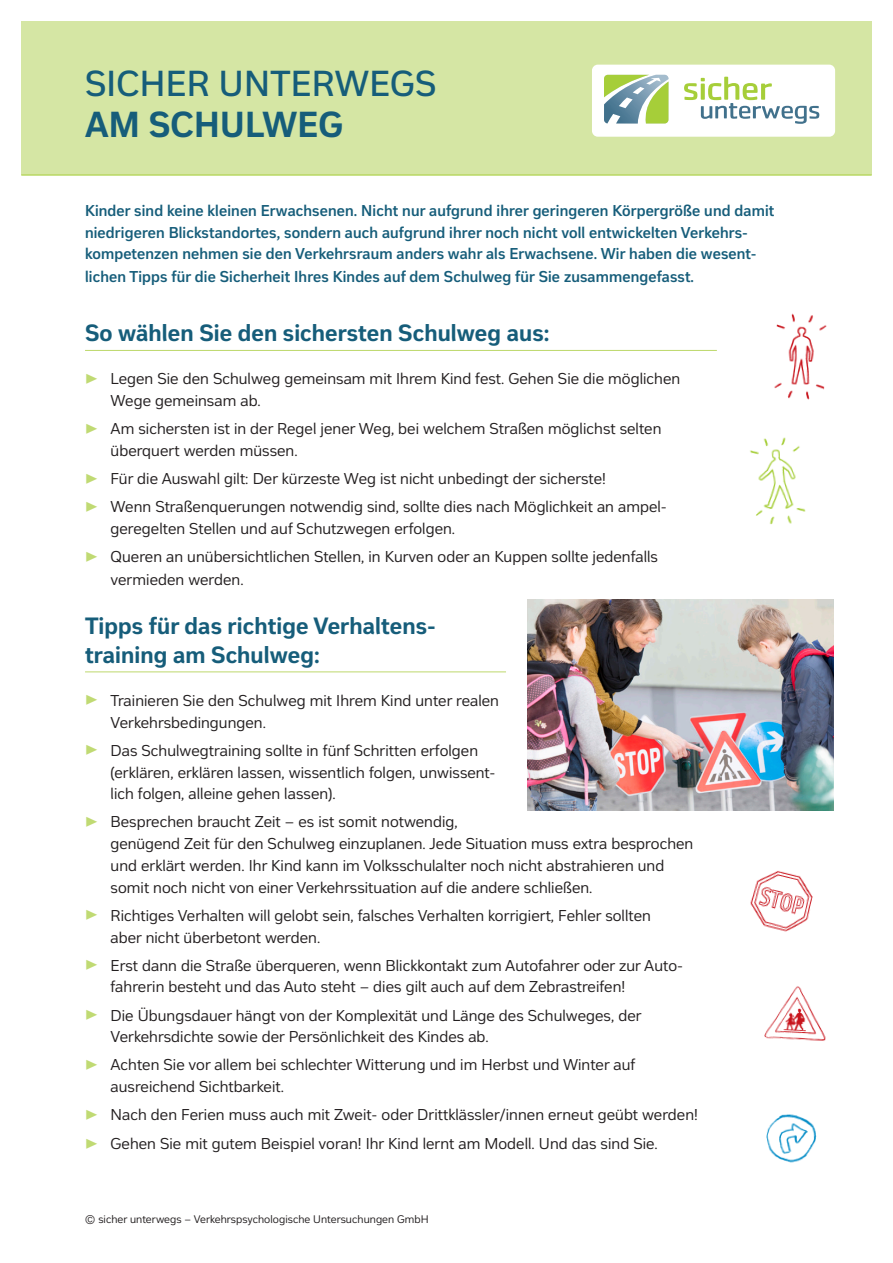
<style>
.page{position:relative;width:893px;height:1263px;background:#fff}
.page>*{position:absolute;margin:0;border:0;box-sizing:border-box;transform-origin:0 0}
.t1{font:500 34.5px "Innova Alt";letter-spacing:.01em;color:#165d7a}
.t2{font:700 34.5px "Innova Alt";letter-spacing:.01em;color:#165d7a}
.t3{font:700 22.5px/28.5px "Innova Alt";letter-spacing:.005em;color:#165d7a}
.t4{font:15px/21.8px "Innova Alt";letter-spacing:.005em;color:#231f20}
.t5{font:600 15px/22px "Innova Alt";letter-spacing:.01em;color:#165d7a}
.t6{font:10.5px "Innova Alt";letter-spacing:.005em;color:#231f20}
.s1{color:#c0da73}
.s2{font-size:12px}
</style>
<div class="page">
<div style="left:21px;top:21px;width:851px;height:154px;background:#d5e6a4"></div>
<div style="left:592px;top:65px;width:243px;height:72px;background:#fff;border-radius:6px"></div>
<svg style="left:604px;top:75px;width:64px;height:49px"></svg>
<svg style="left:684px;top:77px;width:135px;height:47px"></svg>
<hr style="left:85px;top:350px;width:632px;height:1px;background:#c0da73">
<hr style="left:85px;top:671px;width:421px;height:1px;background:#c0da73">
<img style="left:527px;top:599px;width:306px;height:211px">
<hr style="left:21px;top:175px;width:851px;height:1px;background:#a6ce39">
<img style="left:750px;top:437px;width:56px;height:88px">
<img style="left:774px;top:313px;width:53px;height:87px">
<img style="left:766px;top:1114px;width:51px;height:49px">
<img style="left:750px;top:870px;width:63px;height:62px">
<img style="left:764px;top:986px;width:62px;height:55px">
<p class="t1" style="left:85px;top:61px;width:353px">SICHER UNTERWEGS</p>
<p class="t2" style="left:85px;top:102px;width:260px">AM SCHULWEG</p>
<p class="t5" style="left:85px;top:199px;width:691px">Kinder sind keine kleinen Erwachsenen. Nicht nur aufgrund ihrer geringeren Körpergröße und damit niedrigeren Blickstandortes, sondern auch aufgrund ihrer noch nicht voll entwickelten Verkehrs&shy;kompetenzen nehmen sie den Verkehrsraum anders wahr als Erwachsene. Wir haben die wesent&shy;lichen Tipps für die Sicherheit Ihres Kindes auf dem Schulweg für Sie zusammengefasst.</p>
<p class="t3" style="left:85px;top:319px;width:466px">So wählen Sie den sichersten Schulweg aus:</p>
<p class="t4" style="left:111px;top:368px;width:571px;text-indent:-26px"><span class="s1">◆</span> Legen Sie den Schulweg gemeinsam mit Ihrem Kind fest. Gehen Sie die möglichen<br>Wege gemeinsam ab.</p>
<p class="t4" style="left:111px;top:418px;width:552px;text-indent:-26px"><span class="s1">◆</span> Am sichersten ist in der Regel jener Weg, bei welchem Straßen möglichst selten überquert werden müssen.</p>
<p class="t4" style="left:85px;top:468px;width:522px"><span class="s1">◆</span> Für die Auswahl gilt: Der kürzeste Weg ist nicht unbedingt der sicherste!</p>
<p class="t4" style="left:111px;top:496px;width:558px;text-indent:-26px"><span class="s1">◆</span> Wenn Straßenquerungen notwendig sind, sollte dies nach Möglichkeit an ampel&shy;geregelten Stellen und auf Schutzwegen erfolgen.</p>
<p class="t4" style="left:111px;top:545px;width:549px;line-height:22.5px;text-indent:-26px"><span class="s1">◆</span> Queren an unübersichtlichen Stellen, in Kurven oder an Kuppen sollte jedenfalls vermieden werden.</p>
<p class="t3" style="left:85px;top:612px;width:352px">Tipps für das richtige Verhaltens&shy;training am Schulweg:</p>
<p class="t4" style="left:111px;top:689px;width:390px;text-indent:-26px"><span class="s1">◆</span> Trainieren Sie den Schulweg mit Ihrem Kind unter realen<br>Verkehrsbedingungen.</p>
<p class="t4" style="left:111px;top:739px;width:387px;text-indent:-26px"><span class="s1">◆</span> Das Schulwegtraining sollte in fünf Schritten erfolgen (erklären, erklären lassen, wissentlich folgen, unwissent&shy;lich folgen, alleine gehen lassen).</p>
<p class="t4" style="left:111px;top:811px;width:584px;text-indent:-26px"><span class="s1">◆</span> Besprechen braucht Zeit – es ist somit notwendig,<br>genügend Zeit für den Schulweg einzuplanen. Jede Situation muss extra besprochen und erklärt werden. Ihr Kind kann im Volksschulalter noch nicht abstrahieren und somit noch nicht von einer Verkehrssituation auf die andere schließen.</p>
<p class="t4" style="left:111px;top:904px;width:542px;text-indent:-26px"><span class="s1">◆</span> Richtiges Verhalten will gelobt sein, falsches Verhalten korrigiert, Fehler sollten aber nicht überbetont werden.</p>
<p class="t4" style="left:111px;top:954px;width:574px;text-indent:-26px"><span class="s1">◆</span> Erst dann die Straße überqueren, wenn Blickkontakt zum Autofahrer oder zur Auto&shy;fahrerin besteht und das Auto steht – dies gilt auch auf dem Zebrastreifen!</p>
<p class="t4" style="left:111px;top:1004px;width:532px;text-indent:-26px"><span class="s1">◆</span> Die Übungsdauer hängt von der Komplexität und Länge des Schulweges, der<br>Verkehrsdichte sowie der Persönlichkeit des Kindes ab.</p>
<p class="t4" style="left:111px;top:1054px;width:526px;text-indent:-26px"><span class="s1">◆</span> Achten Sie vor allem bei schlechter Witterung und im Herbst und Winter auf ausreichend Sichtbarkeit.</p>
<p class="t4" style="left:85px;top:1104px;width:614px"><span class="s1">◆</span> Nach den Ferien muss auch mit Zweit- oder Drittklässler/innen erneut geübt werden!</p>
<p class="t4" style="left:85px;top:1132px;width:574px"><span class="s1">◆</span> Gehen Sie mit gutem Beispiel voran! Ihr Kind lernt am Modell. Und das sind Sie.</p>
<p class="t6" style="left:85px;top:1212px;width:345px"><span class="s2">©</span> sicher unterwegs – Verkehrspsychologische Untersuchungen GmbH</p>
</div>
